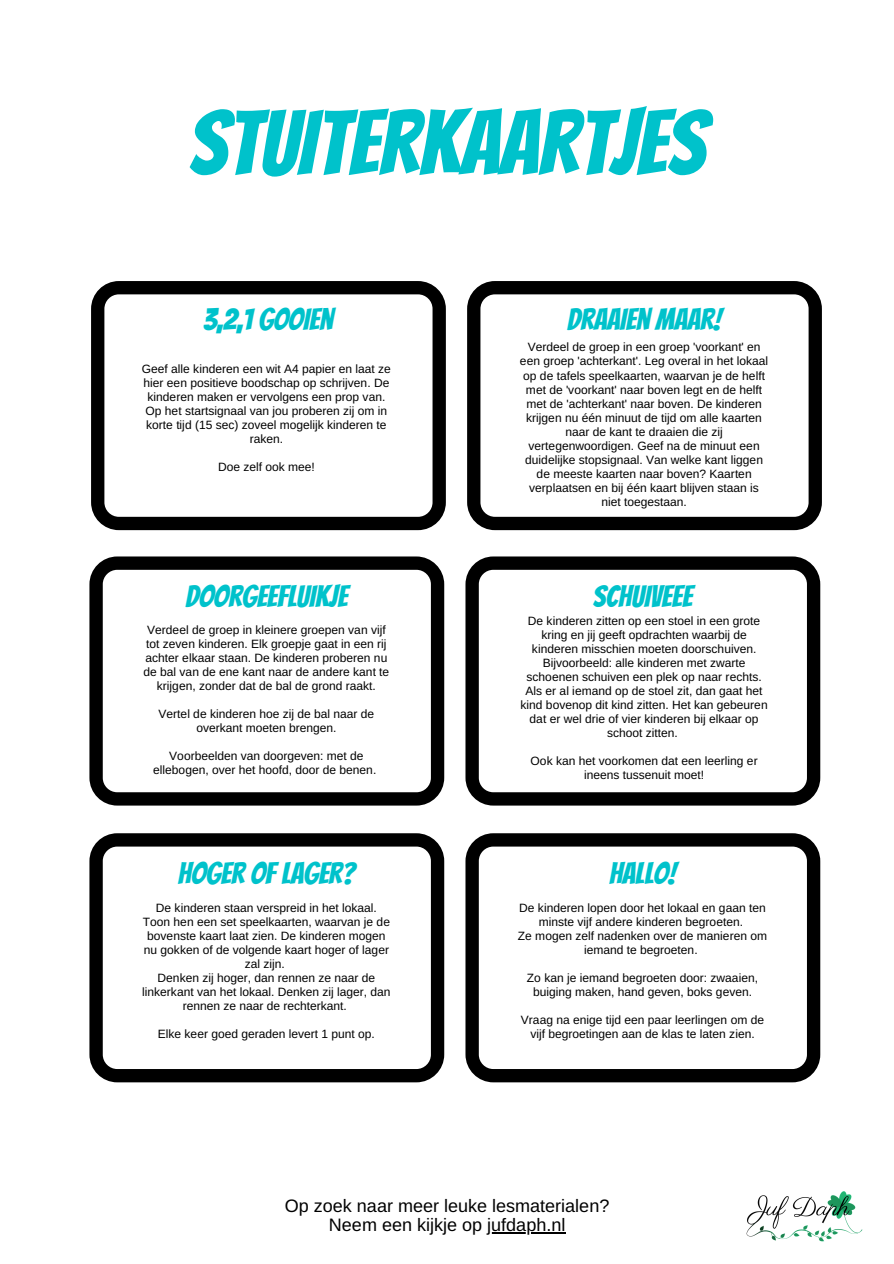
<style>
.page{position:relative;width:894px;height:1264px;background:#fff}
.page>*{position:absolute;margin:0;border:0;box-sizing:border-box;transform-origin:0 0}
.t1{font:90.15px "Bangers";color:#00c2cb}
.t2{font:30px "Bangers";color:#00c2cb}
.t3{font:18px "Arimo";color:#000}
.t4{font:12px/14px "Arimo";color:#000;text-align:center}
</style>
<div class="page">
<img style="left:746px;top:1191px;width:117px;height:51px">
<svg style="left:91px;top:281px;width:355px;height:249px"></svg>
<hr style="left:487px;top:1232px;width:78px;height:1px;background:#000">
<svg style="left:467px;top:281px;width:354px;height:249px"></svg>
<svg style="left:89px;top:556px;width:355px;height:249px"></svg>
<svg style="left:465px;top:556px;width:355px;height:249px"></svg>
<svg style="left:89px;top:833px;width:355px;height:249px"></svg>
<svg style="left:465px;top:833px;width:355px;height:249px"></svg>
<p class="t1" style="left:188px;top:95px;width:518px">STUITERKAARTJES</p>
<p class="t2" style="left:203px;top:304px;width:131px">3,2,1 GOOIEN</p>
<p class="t2" style="left:567px;top:304px;width:155px">DRAAIEN MAAR!</p>
<p class="t4" style="left:142px;top:362px;width:250px">Geef alle kinderen een wit A4 papier en laat ze hier een positieve boodschap op schrijven. De kinderen maken er vervolgens een prop van.<br>Op het startsignaal van jou proberen zij om in korte tijd (15 sec) zoveel mogelijk kinderen te raken.</p>
<p class="t4" style="left:218px;top:460px;width:98px">Doe zelf ook mee!</p>
<p class="t2" style="left:185px;top:580px;width:163px">DOORGEEFLUIKJE</p>
<p class="t4" style="left:143px;top:622px;width:247px">Verdeel de groep in kleinere groepen van vijf tot zeven kinderen. Elk groepje gaat in een rij achter elkaar staan. De kinderen proberen nu de bal van de ene kant naar de andere kant te krijgen, zonder dat de bal de grond raakt.</p>
<p class="t4" style="left:158px;top:706px;width:217px">Vertel de kinderen hoe zij de bal naar de overkant moeten brengen.</p>
<p class="t4" style="left:153px;top:749px;width:224px">Voorbeelden van doorgeven: met de ellebogen, over het hoofd, door de benen.</p>
<p class="t4" style="left:520px;top:340px;width:250px">Verdeel de groep in een groep 'voorkant' en een groep 'achterkant'. Leg overal in het lokaal op de tafels speelkaarten, waarvan je de helft met de 'voorkant' naar boven legt en de helft met de 'achterkant' naar boven. De kinderen krijgen nu één minuut de tijd om alle kaarten naar de kant te draaien die zij vertegenwoordigen. Geef na de minuut een duidelijke stopsignaal. Van welke kant liggen de meeste kaarten naar boven? Kaarten verplaatsen en bij één kaart blijven staan is niet toegestaan.</p>
<p class="t2" style="left:592px;top:580px;width:101px">SCHUIVEEE</p>
<p class="t4" style="left:528px;top:613px;width:234px">De kinderen zitten op een stoel in een grote kring en jij geeft opdrachten waarbij de kinderen misschien moeten doorschuiven.</p>
<p class="t4" style="left:526px;top:655px;width:236px">Bijvoorbeeld: alle kinderen met zwarte schoenen schuiven een plek op naar rechts.</p>
<p class="t4" style="left:520px;top:683px;width:248px">Als er al iemand op de stoel zit, dan gaat het kind bovenop dit kind zitten. Het kan gebeuren dat er wel drie of vier kinderen bij elkaar op schoot zitten.</p>
<p class="t4" style="left:530px;top:753px;width:228px">Ook kan het voorkomen dat een leerling er ineens tussenuit moet!</p>
<p class="t2" style="left:178px;top:857px;width:179px">HOGER OF LAGER?</p>
<p class="t2" style="left:609px;top:857px;width:69px">HALLO!</p>
<p class="t4" style="left:143px;top:900px;width:248px">De kinderen staan verspreid in het lokaal.<br>Toon hen een set speelkaarten, waarvan je de bovenste kaart laat zien. De kinderen mogen nu gokken of de volgende kaart hoger of lager zal zijn.</p>
<p class="t4" style="left:142px;top:970px;width:250px">Denken zij hoger, dan rennen ze naar de linkerkant van het lokaal. Denken zij lager, dan rennen ze naar de rechterkant.</p>
<p class="t4" style="left:158px;top:1026px;width:218px">Elke keer goed geraden levert 1 punt op.</p>
<p class="t4" style="left:519px;top:900px;width:248px">De kinderen lopen door het lokaal en gaan ten minste vijf andere kinderen begroeten.</p>
<p class="t4" style="left:518px;top:928px;width:250px">Ze mogen zelf nadenken over de manieren om iemand te begroeten.</p>
<p class="t4" style="left:527px;top:970px;width:232px">Zo kan je iemand begroeten door: zwaaien, buiging maken, hand geven, boks geven.</p>
<p class="t4" style="left:521px;top:1012px;width:244px">Vraag na enige tijd een paar leerlingen om de vijf begroetingen aan de klas te laten zien.</p>
<p class="t3" style="left:285px;top:1195px;width:326px">Op zoek naar meer leuke lesmaterialen?</p>
<p class="t3" style="left:329px;top:1214px;width:238px">Neem een kijkje op jufdaph.nl</p>
</div>
